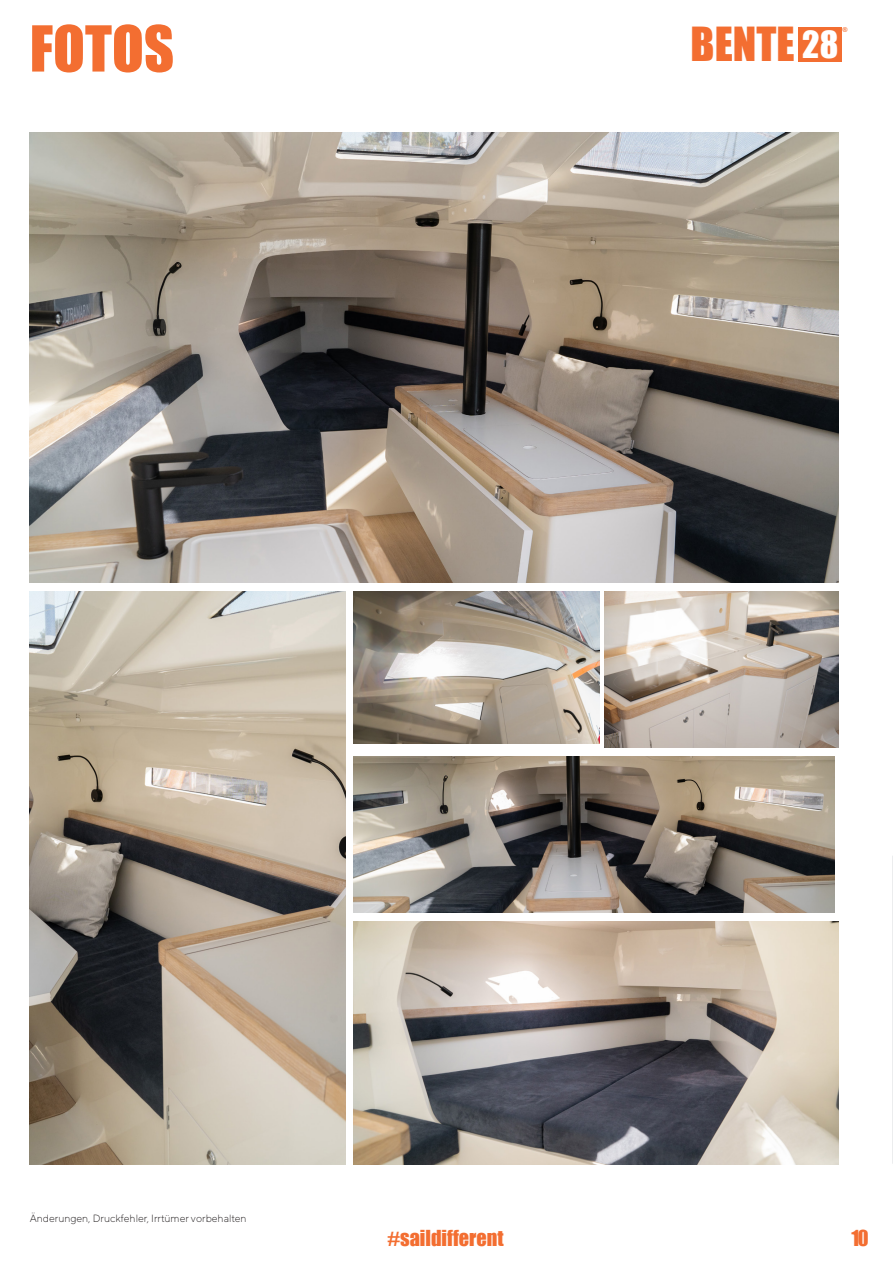
<style>
.page{position:relative;width:893px;height:1263px;background:#fff}
.page>*{position:absolute;margin:0;border:0;box-sizing:border-box;transform-origin:0 0}
.t1{font:58.5px "Impact";color:#f36e31}
.t2{font:43.5px "Impact";color:#f36e31}
.t3{font:20.25px "Impact";color:#f36e31}
.t4{font:300 10.5px "TT Norms Pro";color:#231f20}
.t5{font:6.6px "Impact";color:#f36e31}
.s1{font-size:34.65px;color:#fff}
</style>
<div class="page">
<div style="left:798px;top:27px;width:43px;height:34px;background:#f36e31"></div>
<img style="left:354px;top:921px;width:485px;height:243px">
<img style="left:30px;top:133px;width:809px;height:450px">
<img style="left:30px;top:591px;width:315px;height:573px">
<img style="left:354px;top:591px;width:245px;height:152px">
<img style="left:605px;top:591px;width:234px;height:157px">
<img style="left:354px;top:756px;width:481px;height:156px">
<img style="left:892px;top:856px;width:1px;height:308px">
<p class="t1" style="left:30px;top:3px;width:146px">FOTOS</p>
<p class="t2" style="left:691px;top:10px;width:149px">BENTE <span class="s1">28</span></p>
<p class="t5" style="left:842px;top:24px;width:7px">®</p>
<p class="t4" style="left:30px;top:1211px;width:218px">Änderungen, Druckfehler, Irrtümer vorbehalten</p>
<p class="t3" style="left:387px;top:1222px;width:118px">#saildifferent</p>
<p class="t3" style="left:852px;top:1222px;width:19px">10</p>
</div>
